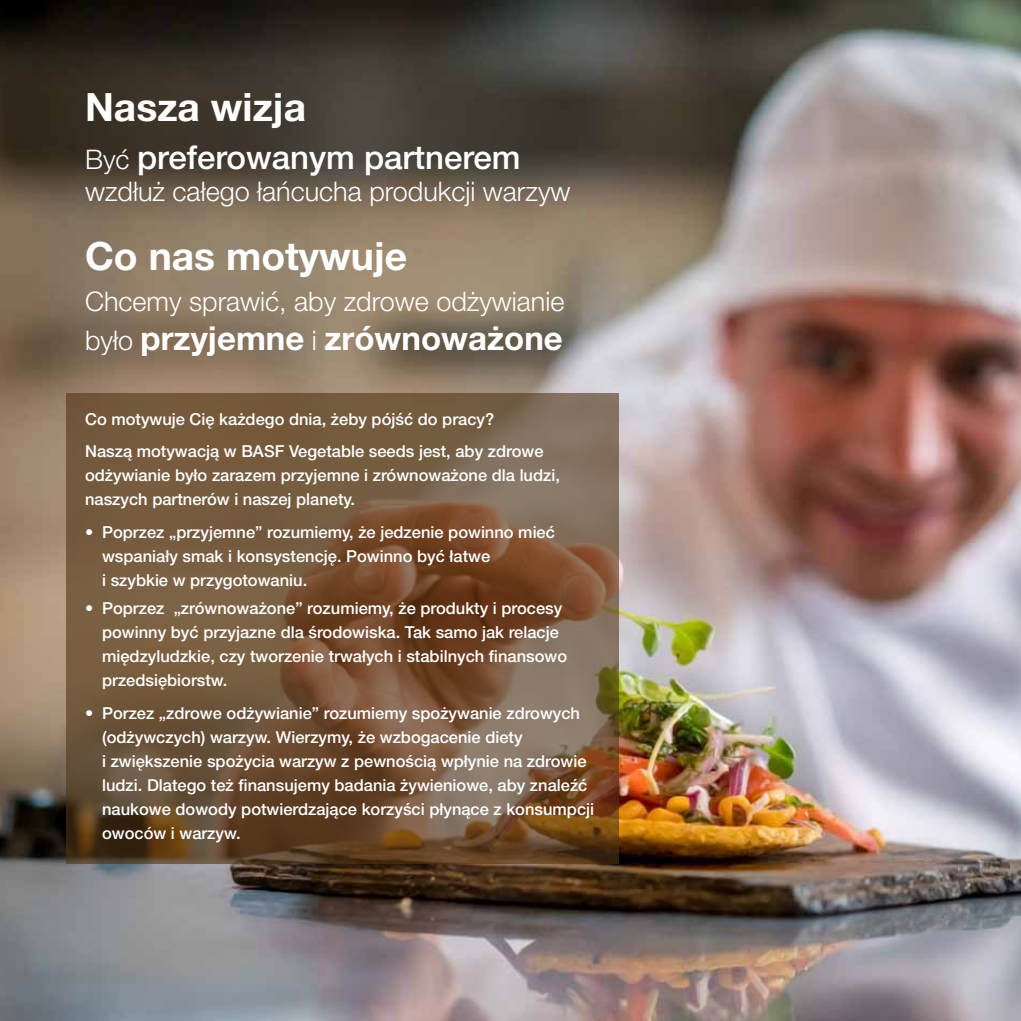
<style>
.page{position:relative;width:1021px;height:1021px;background:#fff}
.page>*{position:absolute;margin:0;border:0;box-sizing:border-box;transform-origin:0 0}
.t1{font:700 39px "Helvetica Neue LT Pro";color:#fff}
.t2{font:700 33px "Helvetica Neue LT Pro";color:#fff}
.t3{font:500 33px "Helvetica Neue LT Pro";color:#fff}
.t4{font:300 27px "Helvetica Neue LT Pro";color:#fff}
.t5{font:500 16.5px/24px "Helvetica Neue LT Pro";color:#fff}
.s1{font-weight:300;font-size:27px}
</style>
<div class="page">
<img style="left:0;top:0;width:1020px;height:1020px">
<svg style="left:67px;top:393px;width:552px;height:470px;background:#73563b"></svg>
<h1 class="t1" style="left:85px;top:83px;width:222px">Nasza wizja</h1>
<h2 class="t3" style="left:85px;top:137px;width:437px"><span class="s1">Być</span> preferowanym partnerem</h2>
<h3 class="t4" style="left:85px;top:175px;width:487px">wzdłuż całego łańcucha produkcji warzyw</h3>
<h1 class="t1" style="left:85px;top:231px;width:324px">Co nas motywuje</h1>
<h3 class="t4" style="left:85px;top:284px;width:481px">Chcemy sprawić, aby zdrowe odżywianie</h3>
<h2 class="t2" style="left:85px;top:318px;width:479px"><span class="s1">było</span> przyjemne <span class="s1">i</span> zrównoważone</h2>
<p class="t5" style="left:85px;top:402px;width:460px;line-height:32.5px">Co motywuje Cię każdego dnia, żeby pójść do pracy?<br>Naszą motywacją w BASF Vegetable seeds jest, aby zdrowe</p>
<p class="t5" style="left:85px;top:463px;width:476px">odżywianie było zarazem przyjemne i zrównoważone dla ludzi, naszych partnerów i naszej planety.</p>
<p class="t5" style="left:102px;top:519px;width:454px;text-indent:-17px">• Poprzez „przyjemne” rozumiemy, że jedzenie powinno mieć wspaniały smak i konsystencję. Powinno być łatwe<br>i szybkie w przygotowaniu.</p>
<p class="t5" style="left:102px;top:596px;width:466px;text-indent:-17px">• Poprzez „zrównoważone” rozumiemy, że produkty i procesy powinny być przyjazne dla środowiska. Tak samo jak relacje międzyludzkie, czy tworzenie trwałych i stabilnych finansowo przedsiębiorstw.</p>
<p class="t5" style="left:102px;top:700px;width:493px;text-indent:-17px">• Porzez „zdrowe odżywianie” rozumiemy spożywanie zdrowych (odżywczych) warzyw. Wierzymy, że wzbogacenie diety<br>i zwiększenie spożycia warzyw z pewnością wpłynie na zdrowie ludzi. Dlatego też finansujemy badania żywieniowe, aby znaleźć naukowe dowody potwierdzające korzyści płynące z konsumpcji owoców i warzyw.</p>
</div>
